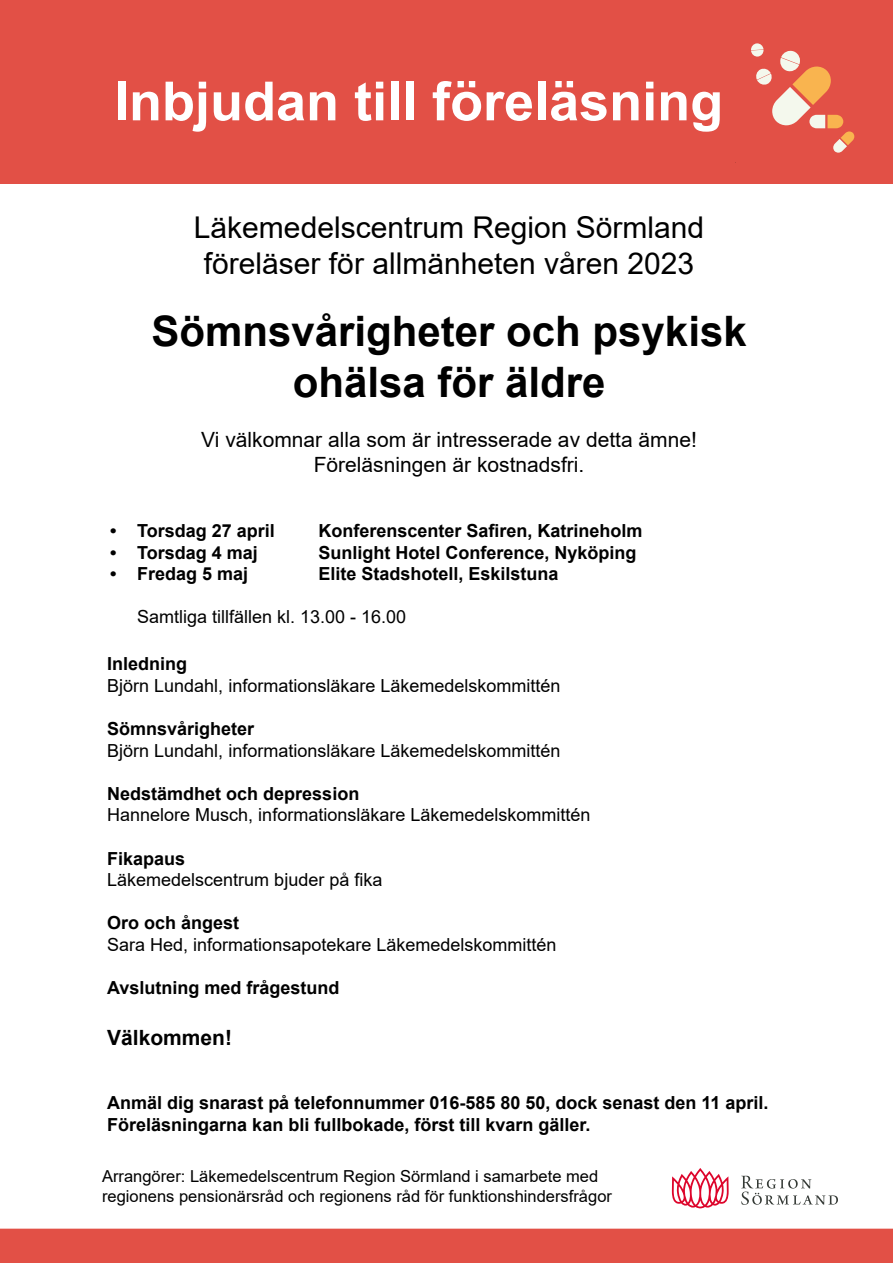
<style>
.page{position:relative;width:893px;height:1263px;background:#fff}
.page>*{position:absolute;margin:0;border:0;box-sizing:border-box;transform-origin:0 0}
.t1{font:700 54px "Arial";color:#fff}
.t2{font:700 42px/50.4px "Arial";color:#000;text-align:center}
.t3{font:30px/36px "Arial";color:#000;text-align:center}
.t4{font:21px/25.2px "Arial";color:#000;text-align:center}
.t5{font:700 21px "Arial";color:#000}
.t6{font:700 18px/21.6px "Arial";color:#000}
.t7{font:18px "Arial";color:#000}
.t8{font:16.5px/19.8px "Arial";color:#000}
</style>
<div class="page">
<div style="left:0;top:0;width:893px;height:184px;background:#e25046"></div>
<div style="left:0;top:1229px;width:893px;height:34px;background:#e25046"></div>
<svg style="left:751px;top:43px;width:104px;height:110px"></svg>
<svg style="left:672px;top:1168px;width:57px;height:40px"></svg>
<svg style="left:741px;top:1176px;width:97px;height:29px"></svg>
<h1 class="t1" style="left:114px;top:63px;width:611px">Inbjudan till föreläsning</h1>
<h3 class="t3" style="left:194px;top:209px;width:512px">Läkemedelscentrum Region Sörmland föreläser för allmänheten våren 2023</h3>
<h2 class="t2" style="left:151px;top:307px;width:597px">Sömnsvårigheter och psykisk ohälsa för äldre</h2>
<p class="t4" style="left:201px;top:427px;width:497px">Vi välkomnar alla som är intresserade av detta ämne!<br>Föreläsningen är kostnadsfri.</p>
<p class="t6" style="left:110px;top:520px;width:166px">• Torsdag 27 april</p>
<p class="t6" style="left:318px;top:520px;width:326px">Konferenscenter Safiren, Katrineholm</p>
<p class="t6" style="left:110px;top:542px;width:149px">• Torsdag 4 maj</p>
<p class="t6" style="left:318px;top:542px;width:320px">Sunlight Hotel Conference, Nyköping</p>
<p class="t6" style="left:110px;top:563px;width:140px">• Fredag 5 maj</p>
<p class="t6" style="left:318px;top:563px;width:242px">Elite Stadshotell, Eskilstuna</p>
<p class="t7" style="left:137px;top:605px;width:271px">Samtliga tillfällen kl. 13.00 - 16.00</p>
<p class="t6" style="left:107px;top:653px;width:82px">Inledning</p>
<p class="t7" style="left:107px;top:673px;width:455px">Björn Lundahl, informationsläkare Läkemedelskommittén</p>
<p class="t6" style="left:107px;top:718px;width:149px">Sömnsvårigheter</p>
<p class="t7" style="left:107px;top:738px;width:455px">Björn Lundahl, informationsläkare Läkemedelskommittén</p>
<p class="t6" style="left:107px;top:783px;width:254px">Nedstämdhet och depression</p>
<p class="t7" style="left:107px;top:803px;width:485px">Hannelore Musch, informationsläkare Läkemedelskommittén</p>
<p class="t6" style="left:107px;top:848px;width:80px">Fikapaus</p>
<p class="t7" style="left:107px;top:867px;width:277px">Läkemedelscentrum bjuder på fika</p>
<p class="t6" style="left:107px;top:912px;width:134px">Oro och ångest</p>
<p class="t7" style="left:107px;top:932px;width:451px">Sara Hed, informationsapotekare Läkemedelskommittén</p>
<p class="t6" style="left:107px;top:977px;width:234px">Avslutning med frågestund</p>
<p class="t5" style="left:107px;top:1022px;width:126px">Välkommen!</p>
<p class="t6" style="left:107px;top:1092px;width:663px">Anmäl dig snarast på telefonnummer 016-585 80 50, dock senast den 11 april.<br>Föreläsningarna kan bli fullbokade, först till kvarn gäller.</p>
<p class="t8" style="left:102px;top:1166px;width:511px">Arrangörer: Läkemedelscentrum Region Sörmland i samarbete med regionens pensionärsråd och regionens råd för funktionshindersfrågor</p>
</div>
